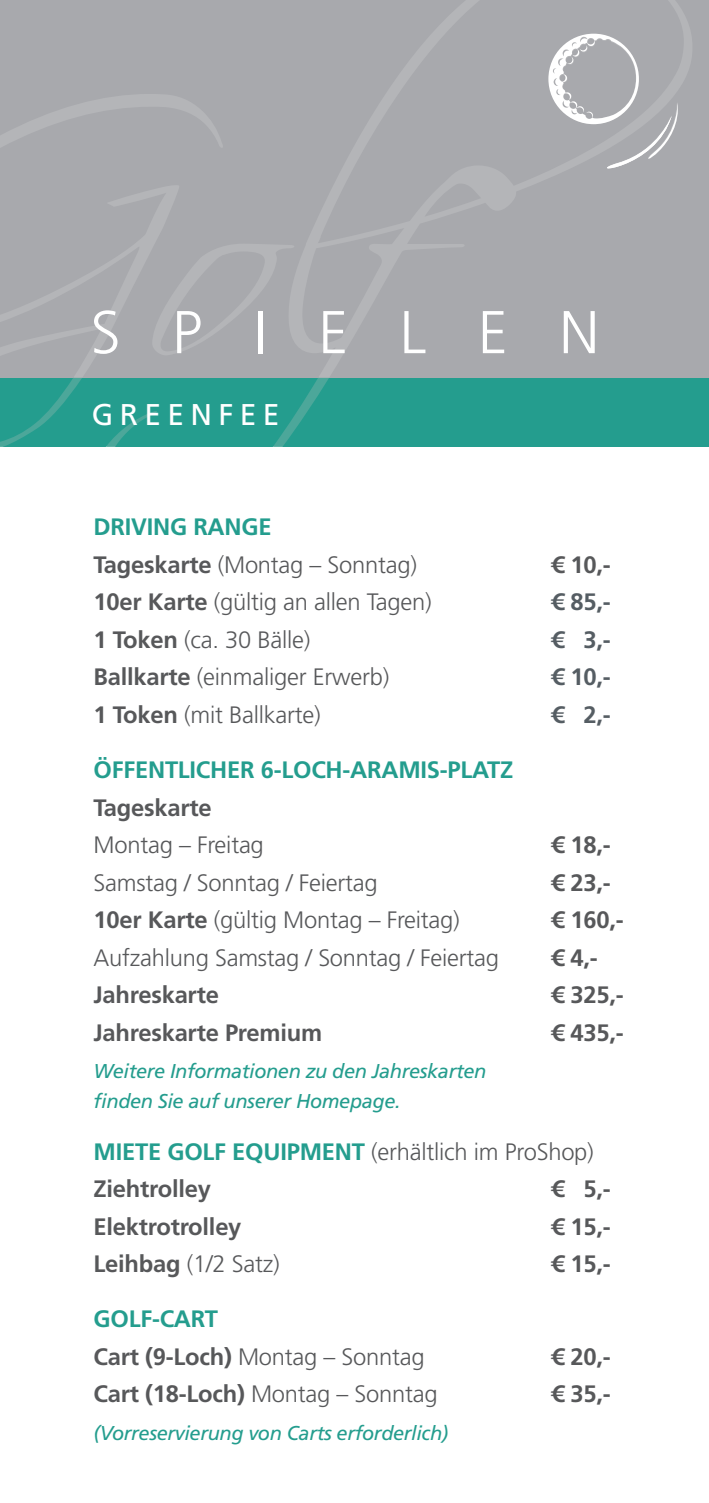
<style>
.page{position:relative;width:709px;height:1503px;background:#fff}
.page>*{position:absolute;margin:0;border:0;box-sizing:border-box;transform-origin:0 0}
.t1{font:300 60.25px "Frutiger";letter-spacing:.85em;color:#fff}
.t2{font:30px "Frutiger";letter-spacing:.21em;color:#fff}
.t3{font:300 23.75px/37.5px "Frutiger";letter-spacing:-.01em;color:#57585a}
.t4{font:700 23.75px "Frutiger";letter-spacing:-.01em;color:#57585a}
.t5{font:700 23.75px "Frutiger";letter-spacing:-.01em;color:#249d8e}
.t6{font:700 23.75px "Frutiger";color:#555d63}
.t7{font:italic 20px/30px "Frutiger";letter-spacing:-.02em;color:#249d8e}
.s1{font-weight:700;color:#249d8e}
.s2{font-weight:700}
</style>
<div class="page">
<div style="left:0;top:372px;width:709px;height:74px;background:#249d8e"></div>
<div style="left:0;top:0;width:709px;height:378px;background:#a8a9ad"></div>
<svg style="left:270px;top:378px;width:59px;height:69px"></svg>
<svg style="left:294px;top:0;width:398px;height:377px"></svg>
<svg style="left:103px;top:411px;width:55px;height:36px"></svg>
<svg style="left:0;top:378px;width:82px;height:69px"></svg>
<svg style="left:0;top:94px;width:294px;height:284px"></svg>
<svg style="left:548px;top:34px;width:135px;height:141px"></svg>
<h1 class="t1" style="left:90px;top:298px;width:510px">SPIELEN</h1>
<p class="t2" style="left:92px;top:397px;width:189px">GREENFEE</p>
<p class="t3" style="left:94px;top:509px;width:325px"><span class="s1">DRIVING RANGE<br></span><span class="s2">Tageskarte</span> (Montag – Sonntag)</p>
<p class="t4" style="left:551px;top:550px;width:61px">€ 10,-</p>
<p class="t3" style="left:94px;top:584px;width:340px"><span class="s2">10er Karte</span> (gültig an allen Tagen)</p>
<p class="t6" style="left:551px;top:588px;width:61px">€ 85,-</p>
<p class="t3" style="left:94px;top:621px;width:218px"><span class="s2">1 Token</span> (ca. 30 Bälle)</p>
<p class="t6" style="left:551px;top:625px;width:61px">€ 3,-</p>
<p class="t3" style="left:94px;top:659px;width:297px"><span class="s2">Ballkarte</span> (einmaliger Erwerb)</p>
<p class="t6" style="left:551px;top:663px;width:61px">€ 10,-</p>
<p class="t3" style="left:94px;top:696px;width:229px"><span class="s2">1 Token</span> (mit Ballkarte)</p>
<p class="t6" style="left:551px;top:700px;width:61px">€ 2,-</p>
<p class="t5" style="left:94px;top:756px;width:421px">ÖFFENTLICHER 6-LOCH-ARAMIS-PLATZ</p>
<p class="t4" style="left:94px;top:793px;width:119px">Tageskarte</p>
<p class="t3" style="left:94px;top:826px;width:172px">Montag – Freitag</p>
<p class="t4" style="left:551px;top:831px;width:61px">€ 18,-</p>
<p class="t3" style="left:94px;top:864px;width:285px">Samstag / Sonntag / Feiertag</p>
<p class="t4" style="left:551px;top:868px;width:61px">€ 23,-</p>
<p class="t3" style="left:94px;top:901px;width:368px"><span class="s2">10er Karte</span> (gültig Montag – Freitag)</p>
<p class="t4" style="left:551px;top:906px;width:74px">€ 160,-</p>
<p class="t3" style="left:94px;top:939px;width:407px">Aufzahlung Samstag / Sonntag / Feiertag</p>
<p class="t4" style="left:551px;top:943px;width:48px">€ 4,-</p>
<p class="t4" style="left:94px;top:981px;width:127px">Jahreskarte</p>
<p class="t4" style="left:551px;top:981px;width:74px">€ 325,-</p>
<p class="t4" style="left:94px;top:1018px;width:230px">Jahreskarte Premium</p>
<p class="t4" style="left:551px;top:1018px;width:74px">€ 435,-</p>
<p class="t7" style="left:94px;top:1056px;width:394px">Weitere Informationen zu den Jahreskarten finden Sie auf unserer Homepage.</p>
<p class="t3" style="left:94px;top:1132px;width:502px"><span class="s1">MIETE GOLF EQUIPMENT</span> (erhältlich im ProShop)<br><span class="s2">Ziehtrolley</span></p>
<p class="t4" style="left:551px;top:1174px;width:61px">€ 5,-</p>
<p class="t4" style="left:94px;top:1212px;width:149px">Elektrotrolley</p>
<p class="t4" style="left:551px;top:1212px;width:61px">€ 15,-</p>
<p class="t3" style="left:94px;top:1245px;width:188px"><span class="s2">Leihbag</span> (1/2 Satz)</p>
<p class="t4" style="left:551px;top:1249px;width:61px">€ 15,-</p>
<p class="t3" style="left:94px;top:1300px;width:332px"><span class="s1">GOLF-CART<br></span><span class="s2">Cart (9-Loch)</span> Montag – Sonntag</p>
<p class="t4" style="left:551px;top:1342px;width:61px">€ 20,-</p>
<p class="t3" style="left:94px;top:1375px;width:345px"><span class="s2">Cart (18-Loch)</span> Montag – Sonntag</p>
<p class="t4" style="left:551px;top:1380px;width:61px">€ 35,-</p>
<p class="t7" style="left:94px;top:1418px;width:356px">(Vorreservierung von Carts erforderlich)</p>
</div>
